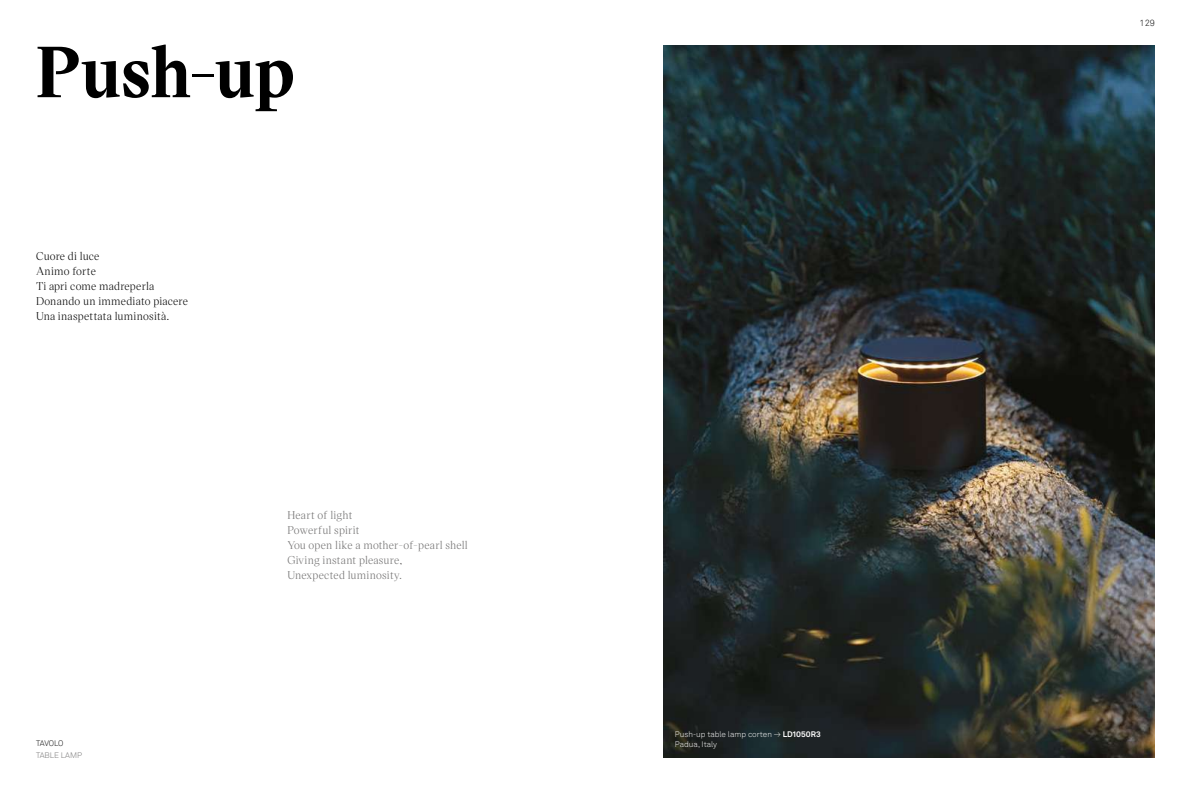
<style>
.page{position:relative;width:1191px;height:794px;background:#fff}
.page>*{position:absolute;margin:0;border:0;box-sizing:border-box;transform-origin:0 0}
.t1{font:700 70px "Victor Serif";color:#000}
.t2{font:11px/15px "Victor Serif";letter-spacing:.02em;color:#706f6f}
.t3{font:11px/15px "Victor Serif";letter-spacing:.02em;color:#000}
.t4{font:300 9px "Akkurat";color:#000}
.t5{font:300 8px/10px "Akkurat LL";color:#fff}
.t6{font:300 8px "Akkurat";color:#706f6f}
.t7{font:300 8px "Akkurat";letter-spacing:-.025em;color:#000}
.s1{font-weight:700}
</style>
<div class="page">
<img style="left:663px;top:45px;width:492px;height:713px">
<h1 class="t1" style="left:36px;top:26px;width:260px">Push-up</h1>
<p class="t3" style="left:36px;top:249px;width:153px">Cuore di luce<br>Animo forte<br>Ti apri come madreperla<br>Donando un immediato piacere<br>Una inaspettata luminosità.</p>
<p class="t7" style="left:36px;top:738px;width:29px">TAVOLO</p>
<p class="t6" style="left:36px;top:750px;width:48px">TABLE LAMP</p>
<p class="t2" style="left:287px;top:507px;width:182px">Heart of light<br>Powerful spirit<br>You open like a mother-of-pearl shell<br>Giving instant pleasure,<br>Unexpected luminosity.</p>
<p class="t5" style="left:675px;top:728px;width:147px">Push-up table lamp corten → <span class="s1">LD1050R3<br></span>Padua, Italy</p>
<p class="t4" style="left:1139px;top:18px;width:17px">129</p>
</div>
